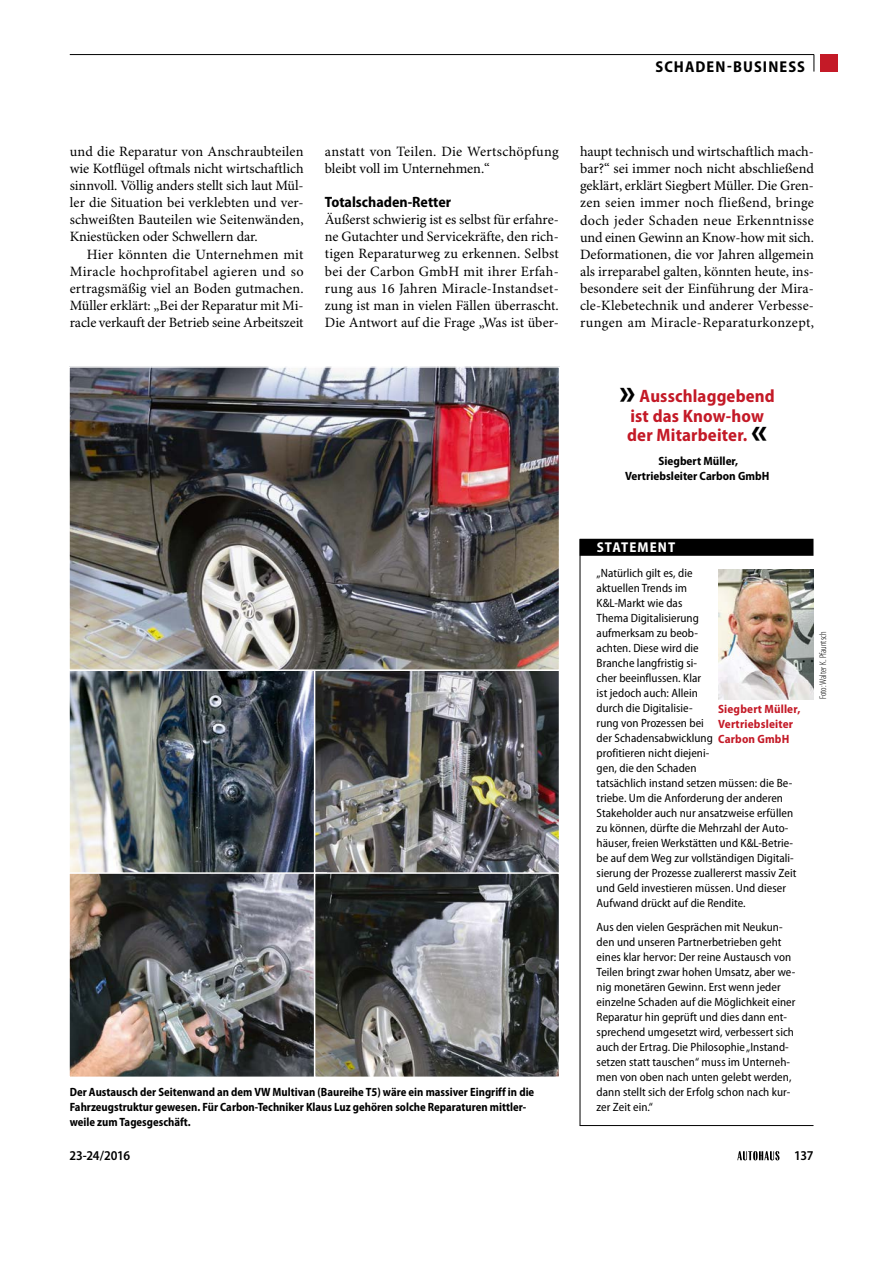
<style>
.page{position:relative;width:893px;height:1263px;background:#fff}
.page>*{position:absolute;margin:0;border:0;box-sizing:border-box;transform-origin:0 0}
.t1{font:700 semi-condensed 18px/19.5px "Myriad Pro";letter-spacing:.01em;color:#c41a27;text-align:center}
.t2{font:700 semi-condensed 15.75px "Myriad Pro";letter-spacing:.07em;color:#000}
.t3{font:700 semi-condensed 15px "Myriad Pro";color:#000}
.t4{font:14.25px/17px "Minion Pro";color:#000;text-align:justify}
.t5{font:14.25px "Minion Pro";letter-spacing:.02em;color:#000}
.t6{font:700 semi-condensed 14.25px "Myriad Pro";letter-spacing:.075em;color:#fff}
.t7{font:600 semi-condensed 13.5px "Myriad Pro";letter-spacing:-.02em;color:#000}
.t8{font:semi-condensed 12px/15px "Myriad Pro";letter-spacing:.005em;color:#000}
.t9{font:700 semi-condensed 12px/15px "Myriad Pro";color:#000;scale:.96 1}
.t10{font:700 semi-condensed 12px/15px "Myriad Pro";color:#000;text-align:center}
.t11{font:700 semi-condensed 12px/15px "Myriad Pro";letter-spacing:.015em;color:#c41a27}
.t12{font:300 condensed 9.75px "Myriad Pro";color:#000}
.s1{font-size:36.6px;color:#000}
.s2{font-weight:700;color:#c41a27}
</style>
<div class="page">
<img style="left:71px;top:671px;width:243px;height:201px">
<img style="left:317px;top:671px;width:240px;height:201px">
<div style="left:314px;top:662px;width:246px;height:224px;border:2px solid #fff"></div>
<img style="left:71px;top:369px;width:486px;height:299px">
<div style="left:68px;top:366px;width:492px;height:305px;border:2px solid #fff"></div>
<img style="left:71px;top:875px;width:243px;height:200px">
<div style="left:68px;top:872px;width:259px;height:206px;border:2px solid #fff"></div>
<img style="left:317px;top:875px;width:240px;height:200px">
<div style="left:314px;top:872px;width:246px;height:206px;border:2px solid #fff"></div>
<div style="left:580px;top:539px;width:233px;height:17px;background:#000"></div>
<img style="left:718px;top:569px;width:96px;height:130px">
<hr style="left:580px;top:1125px;width:233px;height:1px;background:#000">
<hr style="left:580px;top:539px;width:1px;height:586px;background:#000">
<svg style="left:737px;top:1151px;width:42px;height:9px"></svg>
<div style="left:821px;top:54px;width:17px;height:17px;background:#c41a27"></div>
<hr style="left:70px;top:54px;width:744px;height:1px;background:#000">
<svg style="left:814px;top:55px;width:1px;height:17px"></svg>
<p class="t2" style="left:655px;top:57px;width:151px">SCHADEN-BUSINESS</p>
<p class="t4" style="left:70px;top:144px;width:235px">und die Reparatur von Anschraubteilen</p>
<p class="t4" style="left:70px;top:161px;width:235px">wie Kotflügel oftmals nicht wirtschaftlich</p>
<p class="t4" style="left:70px;top:178px;width:235px">sinnvoll. Völlig anders stellt sich laut Mül-</p>
<p class="t4" style="left:70px;top:195px;width:235px">ler die Situation bei verklebten und ver-</p>
<p class="t4" style="left:70px;top:212px;width:235px">schweißten Bauteilen wie Seitenwänden,</p>
<p class="t4" style="left:70px;top:229px;width:190px">Kniestücken oder Schwellern dar.</p>
<p class="t5" style="left:87px;top:245px;width:218px">Hier könnten die Unternehmen mit</p>
<p class="t5" style="left:70px;top:262px;width:235px">Miracle hochprofitabel agieren und so</p>
<p class="t4" style="left:70px;top:280px;width:235px">ertragsmäßig viel an Boden gutmachen.</p>
<p class="t4" style="left:70px;top:297px;width:235px">Müller erklärt: „Bei der Reparatur mit Mi-</p>
<p class="t4" style="left:70px;top:314px;width:235px">racle verkauft der Betrieb seine Arbeitszeit</p>
<p class="t4" style="left:325px;top:144px;width:235px">anstatt von Teilen. Die Wertschöpfung bleibt voll im Unternehmen.“</p>
<p class="t3" style="left:325px;top:194px;width:128px">Totalschaden-Retter</p>
<p class="t4" style="left:325px;top:212px;width:235px">Äußerst schwierig ist es selbst für erfahre&shy;ne Gutachter und Servicekräfte, den rich&shy;tigen Reparaturweg zu erkennen. Selbst bei der Carbon GmbH mit ihrer Erfah&shy;rung aus 16 Jahren Miracle-Instandset&shy;zung ist man in vielen Fällen überrascht.<br>Die Antwort auf die Frage „Was ist über-</p>
<p class="t4" style="left:580px;top:144px;width:235px">haupt technisch und wirtschaftlich mach&shy;bar?“ sei immer noch nicht abschließend geklärt, erklärt Siegbert Müller. Die Gren&shy;zen seien immer noch fließend, bringe doch jeder Schaden neue Erkenntnisse und einen Gewinn an Know-how mit sich.<br>Deformationen, die vor Jahren allgemein als irreparabel galten, könnten heute, ins&shy;besondere seit der Einführung der Mira&shy;cle-Klebetechnik und anderer Verbesse&shy;rungen am Miracle-Reparaturkonzept,</p>
<p class="t1" style="left:620px;top:387px;width:157px"><span class="s1">»</span> Ausschlaggebend ist das Know-how der Mitarbeiter. <span class="s1">«</span></p>
<p class="t10" style="left:625px;top:454px;width:146px">Siegbert Müller,<br>Vertriebsleiter Carbon GmbH</p>
<p class="t9" style="left:70px;top:1085px;width:485px">Der Austausch der Seitenwand an dem VW Multivan (Baureihe T5) wäre ein massiver Eingriff in die<br>Fahrzeugstruktur gewesen. Für Carbon-Techniker Klaus Luz gehören solche Reparaturen mittler&shy;weile zum Tagesgeschäft.</p>
<p class="t6" style="left:597px;top:539px;width:80px">STATEMENT</p>
<p class="t8" style="left:597px;top:566px;width:201px">„Natürlich gilt es, die<br>aktuellen Trends im<br>K&amp;L-Markt wie das<br>Thema Digitalisierung<br>aufmerksam zu beob-<br>achten. Diese wird die<br>Branche langfristig si-<br>cher beeinflussen. Klar<br>ist jedoch auch: Allein<br>durch die Digitalisie-<br>rung von Prozessen bei<br>der Schadensabwicklung <span class="s2">Carbon GmbH </span>profitieren nicht diejeni-<br>gen, die den Schaden<br>tatsächlich instand setzen müssen: die Be&shy;triebe. Um die Anforderung der anderen<br>Stakeholder auch nur ansatzweise erfüllen zu können, dürfte die Mehrzahl der Auto&shy;häuser, freien Werkstätten und K&amp;L-Betrie&shy;be auf dem Weg zur vollständigen Digitali&shy;sierung der Prozesse zuallererst massiv Zeit und Geld investieren müssen. Und dieser<br>Aufwand drückt auf die Rendite.</p>
<p class="t8" style="left:597px;top:920px;width:200px">Aus den vielen Gesprächen mit Neukun&shy;den und unseren Partnerbetrieben geht eines klar hervor: Der reine Austausch von Teilen bringt zwar hohen Umsatz, aber we&shy;nig monetären Gewinn. Erst wenn jeder einzelne Schaden auf die Möglichkeit einer Reparatur hin geprüft und dies dann ent&shy;sprechend umgesetzt wird, verbessert sich auch der Ertrag. Die Philosophie „Instand&shy;setzen statt tauschen“ muss im Unterneh&shy;men von oben nach unten gelebt werden, dann stellt sich der Erfolg schon nach kur&shy;zer Zeit ein.“</p>
<p class="t11" style="left:718px;top:702px;width:84px">Siegbert Müller,<br>Vertriebsleiter</p>
<p class="t12" style="left:818px;top:699px;width:69px;rotate:-90deg">Foto: Walter K. Pfauntsch</p>
<p class="t7" style="left:69px;top:1148px;width:62px">23-24/2016</p>
<p class="t7" style="left:794px;top:1148px;width:21px">137</p>
</div>
